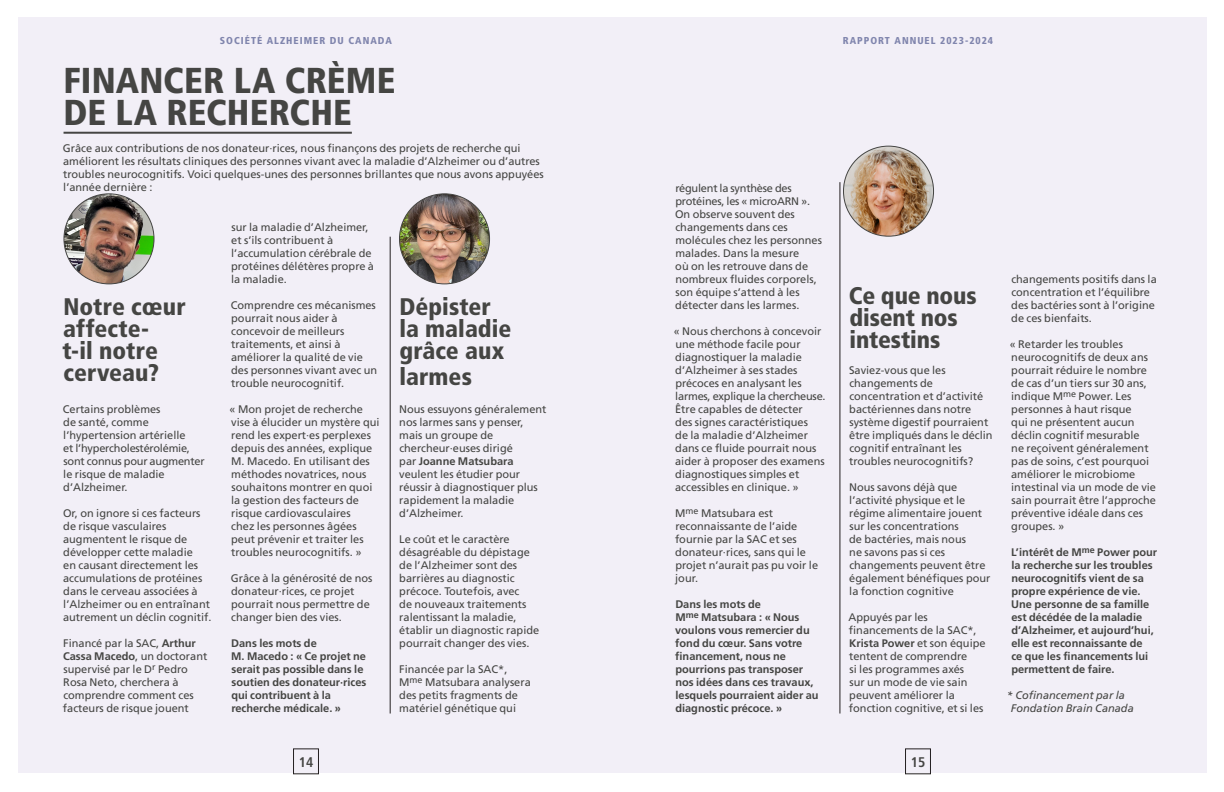
<style>
.page{position:relative;width:1224px;height:792px;background:#fff}
.page>*{position:absolute;margin:0;border:0;box-sizing:border-box;transform-origin:0 0}
.main_headline{font:36px/32px "Frutiger LT 77 Blk Cn";letter-spacing:.005em;color:#454543}
.main_headline-2{font:24px/22px "Frutiger LT 77 Blk Cn";color:#454543}
.t1{font:14px "Frutiger LT 67 Bd Cn";color:#454543}
.body_flush_left_tighter{font:11px/13px "Frutiger LT 55 Rm";color:#454543}
.body_flush_left_tighter-2{font:11px/13px "Frutiger LT 65 Bd";color:#454543}
.body_flush_left_tighter-3{font:11px/13px "Frutiger LT 56 It";color:#454543}
.t2{font:10px "Frutiger LT 77 Blk Cn";letter-spacing:.1em;color:#8085ad}
.s1{font-family:"Frutiger LT 65 Bd"}
</style>
<div class="page">
<div style="left:18px;top:17px;width:594px;height:756px;background:#f2eff7"></div>
<div style="left:612px;top:17px;width:595px;height:756px;background:#f2eff7"></div>
<div style="left:905px;top:749px;width:26px;height:25px;border:1px solid #231f20"></div>
<div style="left:293px;top:749px;width:26px;height:25px;border:1px solid #231f20"></div>
<hr style="left:390px;top:237px;width:1px;height:477px;background:#231f20">
<hr style="left:840px;top:182px;width:1px;height:532px;background:#231f20">
<hr style="left:64px;top:132px;width:288px;height:2px;background:#454543">
<img style="left:64px;top:239px;width:86px;height:45px">
<img style="left:400px;top:194px;width:90px;height:90px;border-radius:45px">
<img style="left:844px;top:146px;width:90px;height:90px;border-radius:45px">
<p class="t2" style="left:220px;top:35px;width:174px">SOCIÉTÉ ALZHEIMER DU CANADA</p>
<p class="t2" style="left:843px;top:35px;width:152px">RAPPORT ANNUEL 2023-2024</p>
<p class="main_headline" style="left:64px;top:64px;width:333px">FINANCER LA CRÈME<br>DE LA RECHERCHE</p>
<p class="body_flush_left_tighter" style="left:63px;top:142px;width:482px">Grâce aux contributions de nos donateur·rices, nous finançons des projets de recherche qui améliorent les résultats cliniques des personnes vivant avec la maladie d’Alzheimer ou d’autres troubles neurocognitifs. Voici quelques-unes des personnes brillantes que nous avons appuyées l’année dernière :</p>
<p class="main_headline-2" style="left:62px;top:296px;width:125px">Notre cœur affecte-<br>t-il notre cerveau?</p>
<p class="body_flush_left_tighter" style="left:63px;top:403px;width:143px">Certains problèmes<br>de santé, comme l’hypertension artérielle<br>et l’hypercholestérolémie, sont connus pour augmenter le risque de maladie d’Alzheimer.</p>
<p class="body_flush_left_tighter" style="left:63px;top:507px;width:150px">Or, on ignore si ces facteurs de risque vasculaires augmentent le risque de développer cette maladie<br>en causant directement les accumulations de protéines dans le cerveau associées à l’Alzheimer ou en entraînant autrement un déclin cognitif.</p>
<p class="body_flush_left_tighter" style="left:63px;top:637px;width:146px">Financé par la SAC, <span class="s1">Arthur<br>Cassa Macedo</span>, un doctorant supervisé par le D<sup>r</sup> Pedro<br>Rosa Neto, cherchera à comprendre comment ces facteurs de risque jouent</p>
<p class="body_flush_left_tighter" style="left:231px;top:221px;width:144px">sur la maladie d’Alzheimer, et s’ils contribuent à l’accumulation cérébrale de protéines délétères propre à la maladie.</p>
<p class="body_flush_left_tighter" style="left:231px;top:299px;width:148px">Comprendre ces mécanismes pourrait nous aider à concevoir de meilleurs traitements, et ainsi à améliorer la qualité de vie des personnes vivant avec un trouble neurocognitif.</p>
<p class="body_flush_left_tighter" style="left:230px;top:403px;width:151px">« Mon projet de recherche vise à élucider un mystère qui rend les expert·es perplexes depuis des années, explique<br>M. Macedo. En utilisant des méthodes novatrices, nous souhaitons montrer en quoi la gestion des facteurs de risque cardiovasculaires<br>chez les personnes âgées peut prévenir et traiter les troubles neurocognitifs. »</p>
<p class="body_flush_left_tighter" style="left:231px;top:572px;width:143px">Grâce à la générosité de nos donateur·rices, ce projet pourrait nous permettre de changer bien des vies.</p>
<p class="body_flush_left_tighter-2" style="left:231px;top:637px;width:87px">Dans les mots de</p>
<p class="body_flush_left_tighter-2" style="left:231px;top:650px;width:137px">M. Macedo : « Ce projet ne serait pas possible dans le soutien des donateur·rices qui contribuent à la recherche médicale. »</p>
<p class="main_headline-2" style="left:399px;top:296px;width:114px">Dépister la maladie grâce aux</p>
<p class="main_headline-2" style="left:399px;top:366px;width:74px">larmes</p>
<p class="body_flush_left_tighter" style="left:399px;top:403px;width:149px">Nous essuyons généralement nos larmes sans y penser, mais un groupe de chercheur·euses dirigé<br>par <span class="s1">Joanne Matsubara </span>veulent les étudier pour réussir à diagnostiquer plus rapidement la maladie d’Alzheimer.</p>
<p class="body_flush_left_tighter" style="left:399px;top:533px;width:142px">Le coût et le caractère désagréable du dépistage de l’Alzheimer sont des barrières au diagnostic précoce. Toutefois, avec<br>de nouveaux traitements ralentissant la maladie, établir un diagnostic rapide pourrait changer des vies.</p>
<p class="body_flush_left_tighter" style="left:399px;top:663px;width:110px">Financée par la SAC*,</p>
<p class="body_flush_left_tighter" style="left:399px;top:676px;width:133px">M<sup>me</sup> Matsubara analysera des petits fragments de matériel génétique qui</p>
<p class="body_flush_left_tighter" style="left:675px;top:182px;width:148px">régulent la synthèse des protéines, les « microARN ».<br>On observe souvent des changements dans ces molécules chez les personnes malades. Dans la mesure<br>où on les retrouve dans de nombreux fluides corporels, son équipe s’attend à les détecter dans les larmes.</p>
<p class="body_flush_left_tighter" style="left:674px;top:325px;width:153px">« Nous cherchons à concevoir une méthode facile pour diagnostiquer la maladie d’Alzheimer à ses stades précoces en analysant les larmes, explique la chercheuse.<br>Être capables de détecter<br>des signes caractéristiques<br>de la maladie d’Alzheimer dans ce fluide pourrait nous aider à proposer des examens diagnostiques simples et accessibles en clinique. »</p>
<p class="body_flush_left_tighter" style="left:675px;top:507px;width:145px">M<sup>me</sup> Matsubara est reconnaissante de l’aide fournie par la SAC et ses donateur·rices, sans qui le projet n’aurait pas pu voir le jour.</p>
<p class="body_flush_left_tighter-2" style="left:675px;top:598px;width:87px">Dans les mots de</p>
<p class="body_flush_left_tighter-2" style="left:675px;top:611px;width:145px">M<sup>me</sup> Matsubara : « Nous voulons vous remercier du fond du cœur. Sans votre financement, nous ne pourrions pas transposer nos idées dans ces travaux, lesquels pourraient aider au diagnostic précoce. »</p>
<p class="main_headline-2" style="left:849px;top:284px;width:129px">Ce que nous disent nos intestins</p>
<p class="body_flush_left_tighter" style="left:849px;top:364px;width:145px">Saviez-vous que les changements de concentration et d’activité bactériennes dans notre système digestif pourraient être impliqués dans le déclin cognitif entraînant les troubles neurocognitifs?</p>
<p class="body_flush_left_tighter" style="left:849px;top:481px;width:143px">Nous savons déjà que l’activité physique et le régime alimentaire jouent sur les concentrations<br>de bactéries, mais nous<br>ne savons pas si ces changements peuvent être également bénéfiques pour la fonction cognitive</p>
<p class="body_flush_left_tighter" style="left:848px;top:611px;width:139px">Appuyés par les financements de la SAC*,<br><span class="s1">Krista Power</span> et son équipe tentent de comprendre<br>si les programmes axés<br>sur un mode de vie sain peuvent améliorer la fonction cognitive, et si les</p>
<p class="body_flush_left_tighter" style="left:1011px;top:273px;width:147px">changements positifs dans la concentration et l’équilibre des bactéries sont à l’origine de ces bienfaits.</p>
<p class="body_flush_left_tighter" style="left:1010px;top:338px;width:148px">« Retarder les troubles neurocognitifs de deux ans pourrait réduire le nombre de cas d’un tiers sur 30 ans, indique M<sup>me</sup> Power. Les personnes à haut risque<br>qui ne présentent aucun déclin cognitif mesurable<br>ne reçoivent généralement pas de soins, c’est pourquoi améliorer le microbiome intestinal via un mode de vie sain pourrait être l’approche préventive idéale dans ces groupes. »</p>
<p class="body_flush_left_tighter-2" style="left:1011px;top:546px;width:147px">L’intérêt de M<sup>me</sup> Power pour la recherche sur les troubles neurocognitifs vient de sa propre expérience de vie.<br>Une personne de sa famille est décédée de la maladie d’Alzheimer, et aujourd’hui, elle est reconnaissante de<br>ce que les financements lui permettent de faire.</p>
<p class="body_flush_left_tighter-3" style="left:1011px;top:689px;width:124px;text-indent:-4px">* Cofinancement par la<br>Fondation Brain Canada</p>
<p class="t1" style="left:299px;top:753px;width:16px">14</p>
<p class="t1" style="left:911px;top:753px;width:16px">15</p>
</div>
